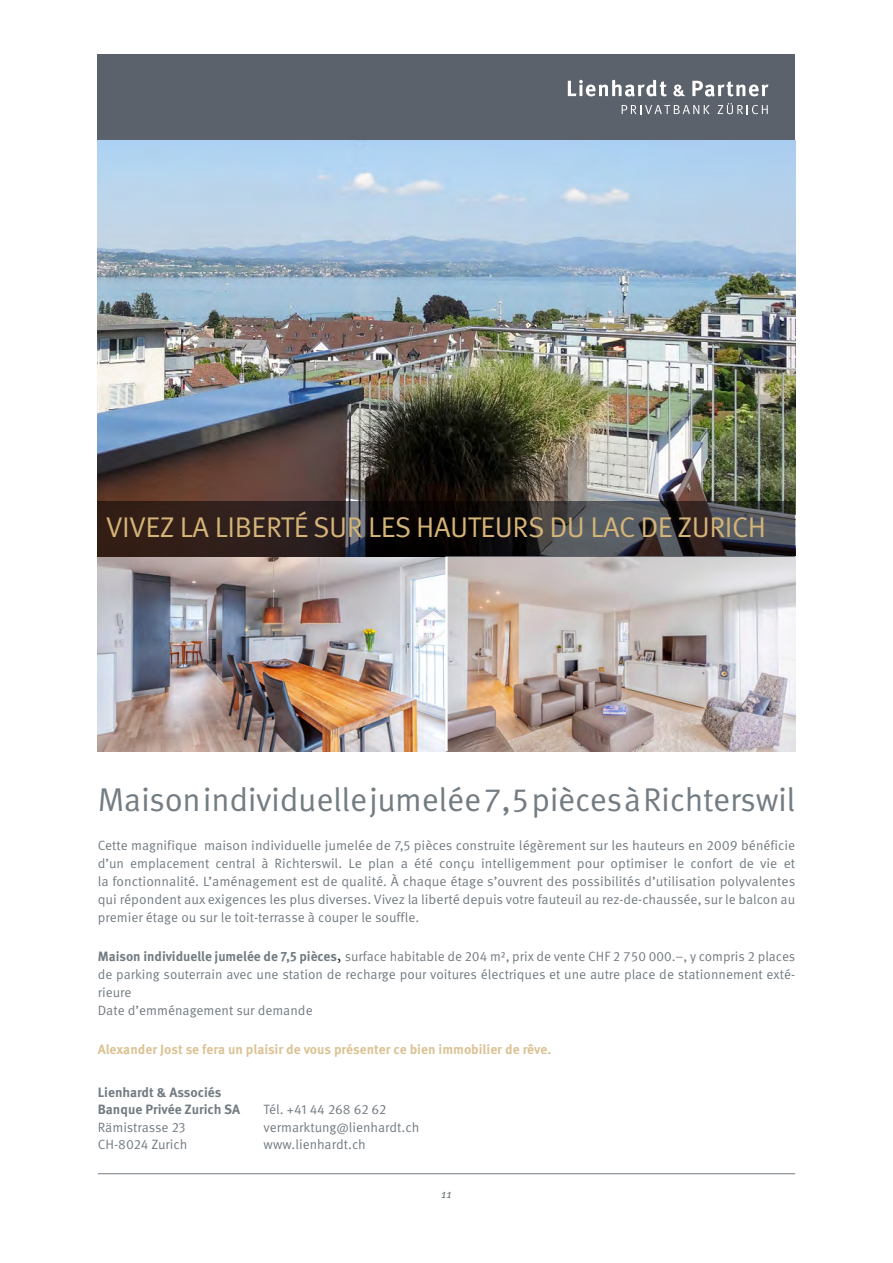
<style>
.page{position:relative;width:893px;height:1263px;background:#fff}
.page>*{position:absolute;margin:0;border:0;box-sizing:border-box;transform-origin:0 0}
.t1{font:33px "Meta Pro Norm";letter-spacing:-.01em;color:#737c82}
.t2{font:28.5px "Meta Pro Norm";letter-spacing:-.015em;color:#d4b478}
.t3{font:13.5px/18px "Meta Pro Norm";color:#737c82;text-align:justify}
.t4{font:700 13.5px "Meta Pro";color:#dbc395}
.t5{font:700 13.5px "Meta Pro";letter-spacing:-.005em;color:#737c82}
.t6{font:13.5px "Meta Pro Norm";letter-spacing:-.02em;color:#737c82}
.pagina_um{font:italic 12px "Meta Pro";color:#737c82}
.s1{font-family:"Meta Pro";font-weight:700}
.s2{font-family:"Minion Pro";font-size:18px;color:#231f20}
</style>
<div class="page">
<hr style="left:98px;top:1173px;width:697px;height:1px;background:#737c82">
<img style="left:98px;top:141px;width:697px;height:610px">
<div style="left:98px;top:55px;width:697px;height:86px;background:#5c626c"></div>
<svg style="left:568px;top:80px;width:99px;height:17px"></svg>
<svg style="left:673px;top:85px;width:12px;height:11px"></svg>
<svg style="left:692px;top:81px;width:76px;height:16px"></svg>
<svg style="left:622px;top:105px;width:88px;height:9px"></svg>
<svg style="left:718px;top:103px;width:50px;height:11px"></svg>
<hr style="left:445px;top:556px;width:3px;height:195px;background:#fff">
<svg style="left:98px;top:501px;width:697px;height:55px;background:#2f2828"></svg>
<p class="t2" style="left:106px;top:505px;width:661px">VIVEZ LA LIBERTÉ SUR LES HAUTEURS DU LAC DE ZURICH</p>
<p class="t1" style="left:98px;top:774px;width:699px">Maison individuelle jumelée 7,5 pièces à Richterswil</p>
<p class="t3" style="left:98px;top:835px;width:699px">Cette magnifique maison individuelle jumelée de 7,5 pièces construite légèrement sur les hauteurs en 2009 bénéficie d’un emplacement central à Richterswil. Le plan a été conçu intelligemment pour optimiser le confort de vie et la fonctionnalité. L’aménagement est de qualité. À chaque étage s’ouvrent des possibilités d’utilisation polyvalentes qui répondent aux exigences les plus diverses. Vivez la liberté depuis votre fauteuil au rez-de-chaussée, sur le balcon au premier étage ou sur le toit-terrasse à couper le souffle.</p>
<p class="t3" style="left:98px;top:947px;width:699px"><span class="s1">Maison individuelle jumelée de 7,5 pièces</span><span class="s2">,</span> surface habitable de 204 m², prix de vente CHF 2 750 000.–, y compris 2 places de parking souterrain avec une station de recharge pour voitures électriques et une autre place de stationnement exté&shy;rieure</p>
<p class="t3" style="left:98px;top:1001px;width:216px">Date d’emménagement sur demande</p>
<p class="t4" style="left:98px;top:1038px;width:455px">Alexander Jost se fera un plaisir de vous présenter ce bien immobilier de rêve.</p>
<p class="t5" style="left:98px;top:1082px;width:125px">Lienhardt &amp; Associés</p>
<p class="t5" style="left:98px;top:1099px;width:144px">Banque Privée Zurich SA</p>
<p class="t6" style="left:264px;top:1099px;width:124px">Tél. +41 44 268 62 62</p>
<p class="t3" style="left:98px;top:1117px;width:89px">Rämistrasse 23</p>
<p class="t3" style="left:264px;top:1117px;width:157px">vermarktung@lienhardt.ch</p>
<p class="t3" style="left:98px;top:1134px;width:91px">CH-8024 Zurich</p>
<p class="t3" style="left:264px;top:1134px;width:104px">www.lienhardt.ch</p>
<p class="pagina_um" style="left:441px;top:1185px;width:12px">11</p>
</div>
